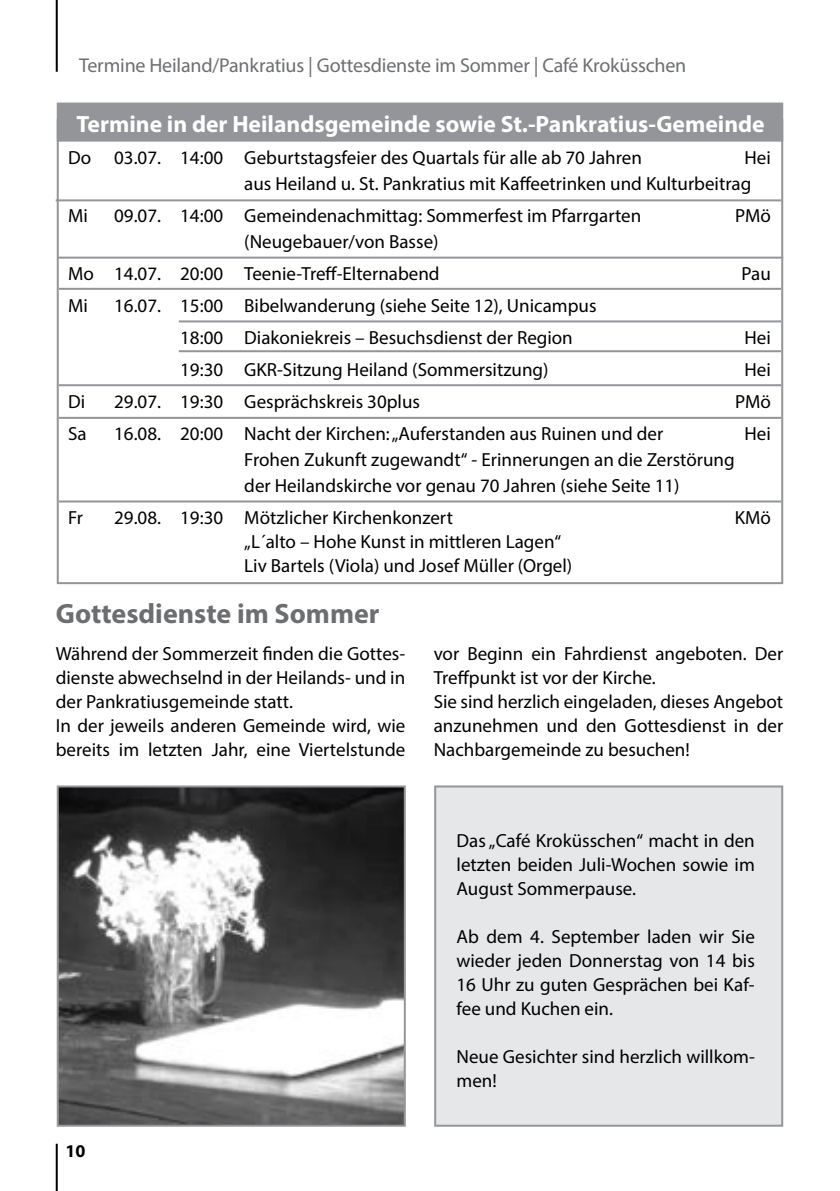
<style>
.page{position:relative;width:840px;height:1191px;background:#fff}
.page>*{position:absolute;margin:0;border:0;box-sizing:border-box;transform-origin:0 0}
.t1{font:700 28px "Myriad Pro";color:#6d6e71}
.t2{font:700 23.6px "Myriad Pro";color:#fff}
.t3{font:20px "Myriad Pro";letter-spacing:-.01em;color:#6d6e71}
.t4{font:19px/24px "Myriad Pro";color:#000}
.t5{font:700 18px "Myriad Pro";color:#000}
</style>
<div class="page">
<div style="left:57px;top:103px;width:725px;height:39px;background:#939598;border:2px solid #939598"></div>
<hr style="left:56px;top:0;width:2px;height:72px;background:#000">
<hr style="left:56px;top:1143px;width:2px;height:48px;background:#000">
<hr style="left:58px;top:257px;width:724px;height:2px;background:#939598">
<hr style="left:59px;top:288px;width:721px;height:2px;background:#939598">
<hr style="left:59px;top:417px;width:721px;height:2px;background:#939598">
<hr style="left:56px;top:199px;width:724px;height:2px;background:#939598">
<hr style="left:179px;top:320px;width:601px;height:2px;background:#939598">
<hr style="left:59px;top:500px;width:721px;height:2px;background:#939598">
<hr style="left:59px;top:384px;width:721px;height:2px;background:#939598">
<div style="left:434px;top:785px;width:348px;height:341px;background:#e6e7e8;border:2px solid #939598"></div>
<img style="left:60px;top:788px;width:342px;height:335px">
<div style="left:57px;top:785px;width:348px;height:341px;border:2px solid #939598"></div>
<hr style="left:179px;top:350px;width:601px;height:2px;background:#939598">
<p class="t3" style="left:79px;top:53px;width:608px">Termine Heiland/Pankratius | Gottesdienste im Sommer | Café Kroküsschen</p>
<p class="t2" style="left:77px;top:108px;width:689px">Termine in der Heilandsgemeinde sowie St.-Pankratius-Gemeinde</p>
<p class="t4" style="left:68px;top:145px;width:575px">Do 03.07. 14:00 Geburtstagsfeier des Quartals für alle ab 70 Jahren</p>
<p class="t4" style="left:244px;top:144px;width:527px;line-height:26px;text-indent:500px">Hei aus Heiland u. St. Pankratius mit Kaffeetrinken und Kulturbeitrag</p>
<p class="t4" style="left:68px;top:203px;width:21px">Mi</p>
<p class="t4" style="left:114px;top:203px;width:528px">09.07. 14:00 Gemeindenachmittag: Sommerfest im Pfarrgarten</p>
<p class="t4" style="left:734px;top:203px;width:37px">PMö</p>
<p class="t4" style="left:68px;top:225px;width:373px;line-height:32px;text-align:right">(Neugebauer/von Basse)<br>Mo 14.07. 20:00 Teenie-Treff-Elternabend</p>
<p class="t4" style="left:741px;top:261px;width:31px">Pau</p>
<p class="t4" style="left:68px;top:293px;width:21px">Mi</p>
<p class="t4" style="left:180px;top:289px;width:417px;line-height:32px;text-indent:-66px">16.07. 15:00 Bibelwanderung (siehe Seite 12), Unicampus<br>18:00 Diakoniekreis – Besuchsdienst der Region</p>
<p class="t4" style="left:744px;top:325px;width:28px">Hei</p>
<p class="t4" style="left:180px;top:357px;width:369px">19:30 GKR-Sitzung Heiland (Sommersitzung)</p>
<p class="t4" style="left:744px;top:357px;width:28px">Hei</p>
<p class="t4" style="left:68px;top:389px;width:19px">Di</p>
<p class="t4" style="left:114px;top:389px;width:307px">29.07. 19:30 Gesprächskreis 30plus</p>
<p class="t4" style="left:734px;top:389px;width:37px">PMö</p>
<p class="t4" style="left:68px;top:421px;width:20px">Sa</p>
<p class="t4" style="left:114px;top:421px;width:550px">16.08. 20:00 Nacht der Kirchen: „Auferstanden aus Ruinen und der</p>
<p class="t4" style="left:744px;top:421px;width:28px">Hei</p>
<p class="t4" style="left:244px;top:446px;width:491px;line-height:26px">Frohen Zukunft zugewandt“ - Erinnerungen an die Zerstörung der Heilandskirche vor genau 70 Jahren (siehe Seite 11)</p>
<p class="t4" style="left:68px;top:505px;width:16px">Fr</p>
<p class="t4" style="left:114px;top:505px;width:340px">29.08. 19:30 Mötzlicher Kirchenkonzert</p>
<p class="t4" style="left:734px;top:505px;width:38px">KMö</p>
<p class="t4" style="left:244px;top:529px;width:329px">„L´alto – Hohe Kunst in mittleren Lagen“<br>Liv Bartels (Viola) und Josef Müller (Orgel)</p>
<h1 class="t1" style="left:56px;top:595px;width:325px">Gottesdienste im Sommer</h1>
<p class="t4" style="left:56px;top:641px;width:351px">Während der Sommerzeit finden die Gottes&shy;dienste abwechselnd in der Heilands- und in der Pankratiusgemeinde statt.<br>In der jeweils anderen Gemeinde wird, wie bereits im letzten Jahr, eine Viertelstunde</p>
<p class="t4" style="left:433px;top:641px;width:351px">vor Beginn ein Fahrdienst angeboten. Der Treffpunkt ist vor der Kirche.<br>Sie sind herzlich eingeladen, dieses Angebot anzunehmen und den Gottesdienst in der Nachbargemeinde zu besuchen!</p>
<p class="t5" style="left:65px;top:1139px;width:21px">10</p>
<p class="t4" style="left:456px;top:828px;width:300px;text-align:justify">Das „Café Kroküsschen“ macht in den letzten beiden Juli-Wochen sowie im August Sommerpause.</p>
<p class="t4" style="left:456px;top:924px;width:300px;text-align:justify">Ab dem 4. September laden wir Sie wieder jeden Donnerstag von 14 bis 16 Uhr zu guten Gesprächen bei Kaf&shy;fee und Kuchen ein.</p>
<p class="t4" style="left:456px;top:1044px;width:299px">Neue Gesichter sind herzlich willkom&shy;men!</p>
</div>
